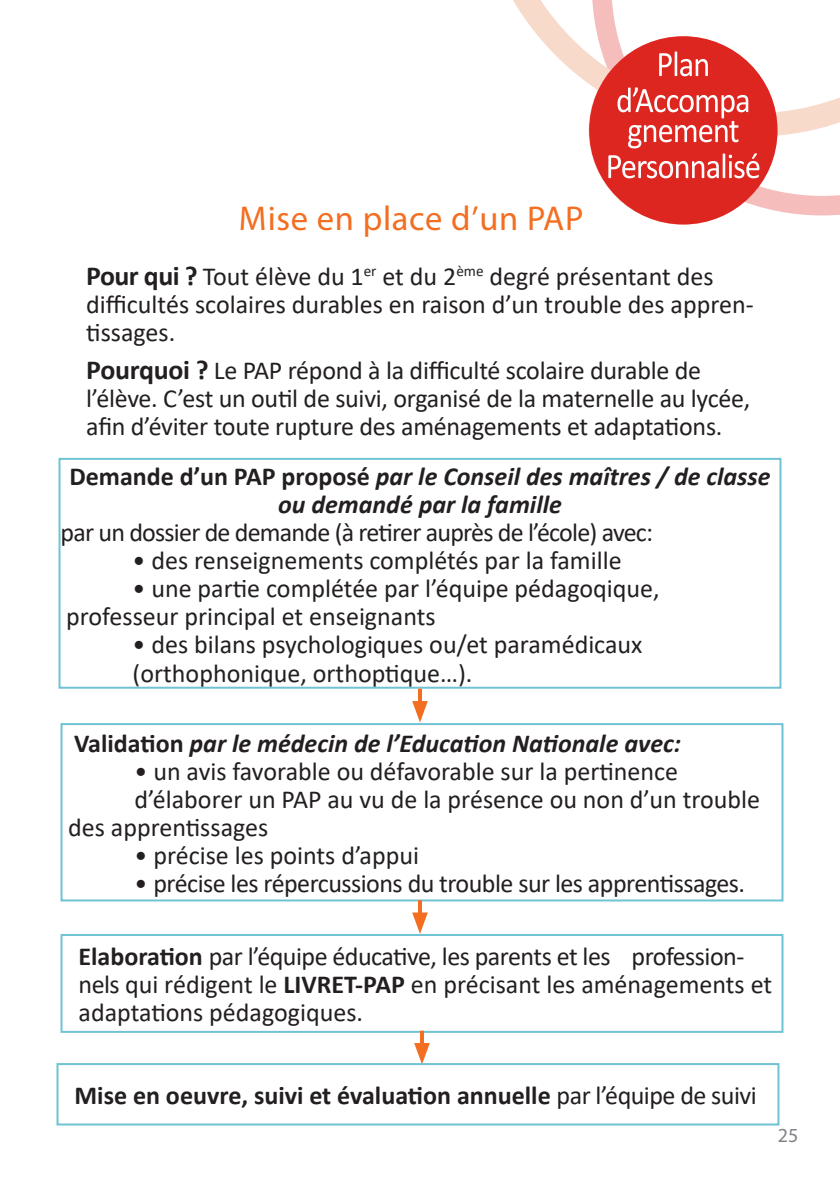
<style>
.page{position:relative;width:840px;height:1191px;background:#fff}
.page>*{position:absolute;margin:0;border:0;box-sizing:border-box;transform-origin:0 0}
.t1{font:36px/36px "Calibri";letter-spacing:-.03em;color:#fff;text-align:center;scale:.9 1}
.t2{font:34.4px "Myriad Pro";letter-spacing:.02em;color:#f36e21}
.t3{font:26px/28px "Calibri";color:#231f20}
.t4{font:italic 700 26px/28px "Calibri";color:#231f20;text-align:center}
.t5{font:700 26px "Calibri";color:#231f20}
.t6{font:26px "Calibri";letter-spacing:-.02em;color:#231f20}
.t7{font:26px "Calibri";letter-spacing:-.03em;color:#231f20}
.t8{font:20px "Myriad Pro";color:#808285}
.s1{font-weight:700;font-size:27.6px;color:#fff}
.s2{font-style:normal}
.s3{font-weight:700}
.s4{font-weight:400}
</style>
<div class="page">
<svg style="left:601px;top:149px;width:238px;height:76px"></svg>
<svg style="left:513px;top:0;width:326px;height:149px"></svg>
<div style="left:588px;top:36px;width:189px;height:188px;background:#de2620;border-radius:50%"></div>
<div style="left:58px;top:458px;width:723px;height:230px;border:2px solid #6fc3d4"></div>
<hr style="left:418px;top:688px;width:4px;height:20px;background:#f36e21">
<svg style="left:412px;top:701px;width:15px;height:21px"></svg>
<div style="left:60px;top:723px;width:723px;height:178px;border:2px solid #6fc3d4"></div>
<hr style="left:418px;top:900px;width:4px;height:20px;background:#f36e21">
<svg style="left:412px;top:912px;width:15px;height:22px"></svg>
<div style="left:60px;top:934px;width:723px;height:98px;border:2px solid #6fc3d4"></div>
<hr style="left:420px;top:1030px;width:4px;height:20px;background:#f36e21">
<svg style="left:414px;top:1043px;width:15px;height:20px"></svg>
<div style="left:56px;top:1063px;width:723px;height:62px;border:2px solid #6fc3d4"></div>
<h2 class="t2" style="left:239px;top:197px;width:346px">Mise en place d’un PAP</h2>
<h1 class="t1" style="left:615px;top:45px;width:151px">Plan d’Accompa</h1>
<h1 class="t1" style="left:605px;top:111px;width:174px">gnement<br>Personnalisé</h1>
<p class="t3" style="left:86px;top:261px;width:668px"><span class="s1">Pour qui ?</span> Tout élève du 1<sup>er</sup> et du 2<sup>ème</sup> degré présentant des difficultés scolaires durables en raison d’un trouble des appren&shy;tissages.</p>
<p class="t3" style="left:86px;top:355px;width:665px"><span class="s1">Pourquoi ?</span> Le PAP répond à la difficulté scolaire durable de l’élève. C’est un outil de suivi, organisé de la maternelle au lycée, afin d’éviter toute rupture des aménagements et adaptations.</p>
<p class="t4" style="left:69px;top:461px;width:702px"><span class="s2">Demande d’un PAP proposé</span> par le Conseil des maîtres / de classe ou demandé par la famille</p>
<p class="t7" style="left:60px;top:514px;width:593px">par un dossier de demande (à retirer auprès de l’école) avec:</p>
<p class="t3" style="left:132px;top:545px;width:490px">• des renseignements complétés par la famille</p>
<p class="t3" style="left:66px;top:573px;width:594px;text-indent:66px">• une partie complétée par l’équipe pédagoqique, professeur principal et enseignants</p>
<p class="t3" style="left:132px;top:629px;width:511px;line-height:28.8px">• des bilans psychologiques ou/et paramédicaux (orthophonique, orthoptique…).</p>
<p class="t4" style="left:74px;top:728px;width:608px"><span class="s2">Validation</span> par le médecin de l’Education Nationale avec:</p>
<p class="t3" style="left:134px;top:756px;width:545px">• un avis favorable ou défavorable sur la pertinence</p>
<p class="t3" style="left:134px;top:784px;width:626px">d’élaborer un PAP au vu de la présence ou non d’un trouble</p>
<p class="t3" style="left:68px;top:812px;width:201px">des apprentissages</p>
<p class="t3" style="left:134px;top:840px;width:286px">• précise les points d’appui</p>
<p class="t6" style="left:134px;top:865px;width:611px">• précise les répercussions du trouble sur les apprentissages.</p>
<p class="t3" style="left:78px;top:942px;width:694px"><span class="s3">Elaboration</span> par l’équipe éducative, les parents et les profession&shy;nels qui rédigent le <span class="s3">LIVRET-PAP</span> en précisant les aménagements et adaptations pédagogiques.</p>
<p class="t5" style="left:74px;top:1077px;width:683px">Mise en oeuvre, suivi et évaluation annuelle <span class="s4">par l’équipe de suivi</span></p>
<p class="t8" style="left:777px;top:1123px;width:22px">25</p>
</div>
